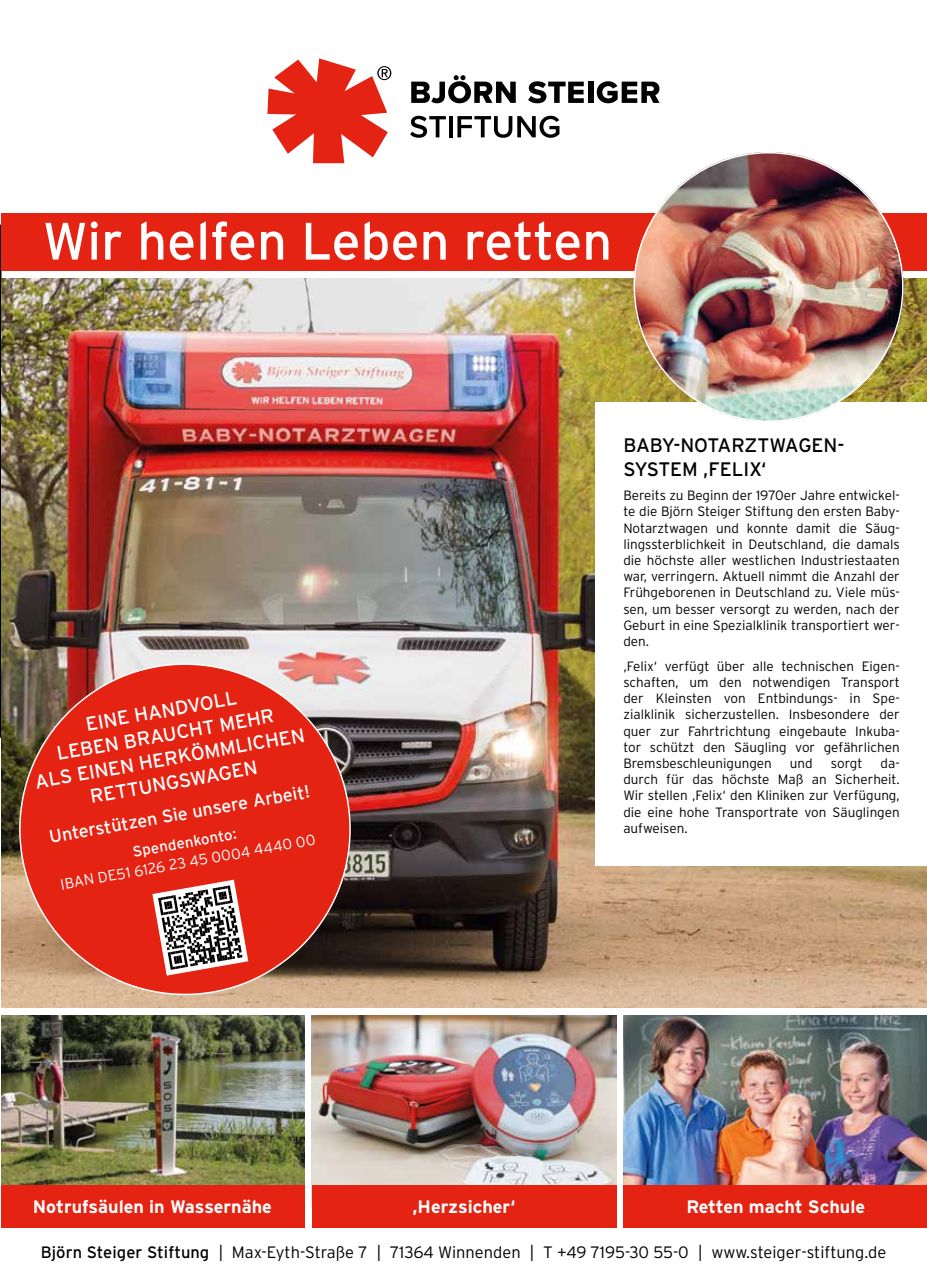
<style>
.page{position:relative;width:927px;height:1276px;background:#fff}
.page>*{position:absolute;margin:0;border:0;box-sizing:border-box;transform-origin:0 0}
.t1{font:52.5px "Interstate";color:#fff}
.t2{font:19.5px/24px "Interstate";color:#fff;text-align:center}
.t3{font:19.5px/23.4px "Interstate";color:#000}
.t4{font:700 18px "Interstate";color:#fff}
.t5{font:18px "Interstate";color:#fff}
.t6{font:300 16.5px "Interstate";color:#000}
.t7{font:300 15px "Interstate";color:#fff}
.t8{font:15px "Interstate";color:#fff}
.t9{font:300 13.5px/16.2px "Interstate";color:#000;text-align:justify}
.s1{font-weight:400}
</style>
<div class="page">
<hr style="left:0;top:225px;width:2px;height:513px;background:#000">
<img style="left:2px;top:1015px;width:303px;height:170px">
<img style="left:312px;top:1015px;width:304px;height:170px">
<img style="left:623px;top:1015px;width:304px;height:213px">
<div style="left:623px;top:1185px;width:304px;height:42px;background:#e42313"></div>
<div style="left:312px;top:1185px;width:304px;height:42px;background:#e42313"></div>
<div style="left:2px;top:1185px;width:303px;height:43px;background:#e42313"></div>
<img style="left:2px;top:278px;width:925px;height:730px">
<div style="left:595px;top:402px;width:332px;height:463px;background:#fff"></div>
<div style="left:2px;top:214px;width:925px;height:57px;background:#e42313"></div>
<img style="left:634px;top:152px;width:270px;height:270px;border-radius:135px">
<svg style="left:411px;top:75px;width:105px;height:28px"></svg>
<svg style="left:528px;top:81px;width:56px;height:22px"></svg>
<div style="left:588px;top:82px;width:5px;height:21px;background:#000"></div>
<svg style="left:597px;top:81px;width:63px;height:22px"></svg>
<svg style="left:410px;top:116px;width:36px;height:22px"></svg>
<hr style="left:449px;top:116px;width:4px;height:21px;background:#000">
<svg style="left:457px;top:116px;width:102px;height:22px"></svg>
<svg style="left:267px;top:58px;width:124px;height:105px"></svg>
<div style="left:20px;top:664px;width:330px;height:330px;background:#e42313;border-radius:50%"></div>
<svg style="left:152px;top:879px;width:96px;height:96px"></svg>
<h1 class="t1" style="left:43px;top:212px;width:571px">Wir helfen Leben retten</h1>
<h2 class="t2" style="left:24px;top:722px;width:275px;rotate:-10deg">EINE HANDVOLL<br>LEBEN BRAUCHT MEHR<br>ALS EINEN HERKÖMMLICHEN<br>RETTUNGSWAGEN</h2>
<h3 class="t5" style="left:48px;top:827px;width:266px;rotate:-10deg">Unterstützen Sie unsere Arbeit!</h3>
<p class="t8" style="left:132px;top:843px;width:106px;rotate:-10deg">Spendenkonto:</p>
<p class="t7" style="left:59px;top:876px;width:260px;rotate:-10deg">IBAN DE51 6126 23 45 0004 4440 00</p>
<h2 class="t3" style="left:623px;top:433px;width:223px">BABY-NOTARZTWAGEN-<br>SYSTEM ‚FELIX‘</h2>
<p class="t9" style="left:623px;top:487px;width:278px">Bereits zu Beginn der 1970er Jahre entwickel&shy;te die Björn Steiger Stiftung den ersten Baby-Notarztwagen und konnte damit die Säug&shy;lingssterblichkeit in Deutschland, die damals die höchste aller westlichen Industriestaaten war, verringern. Aktuell nimmt die Anzahl der Frühgeborenen in Deutschland zu. Viele müs&shy;sen, um besser versorgt zu werden, nach der Geburt in eine Spezialklinik transportiert wer&shy;den.</p>
<p class="t9" style="left:623px;top:658px;width:278px">‚Felix‘ verfügt über alle technischen Eigen&shy;schaften, um den notwendigen Transport der Kleinsten von Entbindungs- in Spe&shy;zialklinik sicherzustellen. Insbesondere der quer zur Fahrtrichtung eingebaute Inkuba&shy;tor schützt den Säugling vor gefährlichen Bremsbeschleunigungen</p>
<p class="t9" style="left:623px;top:755px;width:278px;text-indent:257px">da&shy;durch für das höchste Maß an Sicherheit.<br>Wir stellen ‚Felix‘ den Kliniken zur Verfügung, die eine hohe Transportrate von Säuglingen aufweisen.</p>
<p class="t9" style="left:790px;top:755px;width:24px">und</p>
<p class="t9" style="left:831px;top:755px;width:33px">sorgt</p>
<h3 class="t4" style="left:33px;top:1196px;width:241px">Notrufsäulen in Wassernähe</h3>
<h3 class="t4" style="left:413px;top:1196px;width:104px">‚Herzsicher‘</h3>
<h3 class="t4" style="left:686px;top:1196px;width:180px">Retten macht Schule</h3>
<p class="t6" style="left:41px;top:1243px;width:847px"><span class="s1">Björn Steiger Stiftung</span> | Max-Eyth-Straße 7 | 71364 Winnenden | T +49 7195-30 55-0 | www.steiger-stiftung.de</p>
</div>
